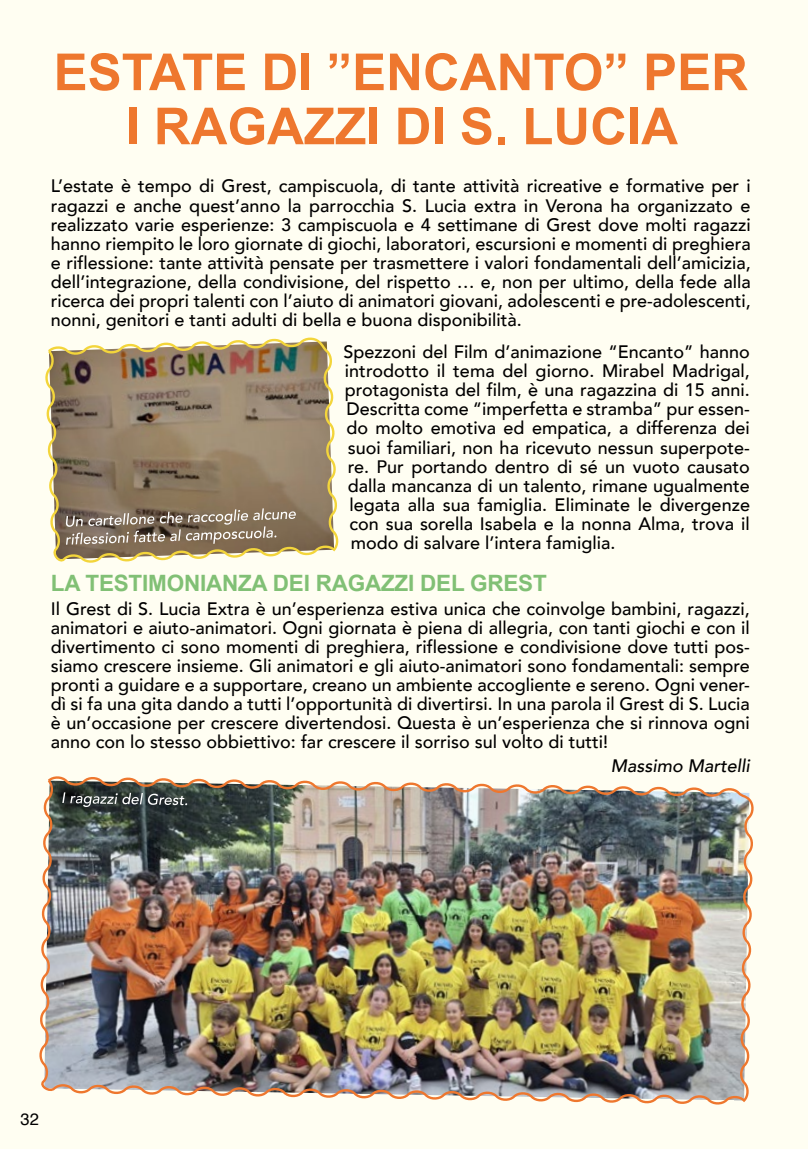
<style>
.page{position:relative;width:808px;height:1149px;background:#fff}
.page>*{position:absolute;margin:0;border:0;box-sizing:border-box;transform-origin:0 0}
.t1{font:700 51px/54px "Arial";color:#ee772e;text-align:center}
.t2{font:700 22.5px "Arial";letter-spacing:-.01em;color:#81c075}
.t3{font:500 18px/19px "Avenir";color:#000;text-align:justify}
.t4{font:italic 500 18px "Avenir";color:#000}
.t5{font:16.5px "Helvetica";color:#000}
</style>
<div class="page">
<div style="left:0;top:0;width:808px;height:1148px;background:#fffef2"></div>
<img style="left:39px;top:776px;width:715px;height:329px">
<svg style="left:45px;top:337px;width:294px;height:226px;background:#9f8e74"></svg>
<svg style="left:66px;top:508px;width:230px;height:36px;background:#8e7e6d"></svg>
<svg style="left:62px;top:792px;width:125px;height:14px;background:#565d5d"></svg>
<h1 class="t1" style="left:54px;top:47px;width:696px">ESTATE DI ”ENCANTO” PER<br>I RAGAZZI DI S. LUCIA</h1>
<p class="t3" style="left:51px;top:176px;width:701px">L’estate è tempo di Grest, campiscuola, di tante attività ricreative e formative per i ragazzi e anche quest’anno la parrocchia S. Lucia extra in Verona ha organizzato e realizzato varie esperienze: 3 campiscuola e 4 settimane di Grest dove molti ragazzi hanno riempito le loro giornate di giochi, laboratori, escursioni e momenti di preghiera e riflessione: tante attività pensate per trasmettere i valori fondamentali dell’amicizia, dell’integrazione, della condivisione, del rispetto … e, non per ultimo, della fede alla ricerca dei propri talenti con l’aiuto di animatori giovani, adolescenti e pre-adolescenti, nonni, genitori e tanti adulti di bella e buona disponibilità.</p>
<p class="t3" style="left:343px;top:341px;width:408px">Spezzoni del Film d’animazione “Encanto” hanno</p>
<p class="t3" style="left:345px;top:360px;width:407px">introdotto il tema del giorno. Mirabel Madrigal,</p>
<p class="t3" style="left:345px;top:379px;width:406px">protagonista del film, è una ragazzina di 15 anni.</p>
<p class="t3" style="left:346px;top:398px;width:405px">Descritta come “imperfetta e stramba” pur essen-</p>
<p class="t3" style="left:346px;top:417px;width:405px">do molto emotiva ed empatica, a differenza dei</p>
<p class="t3" style="left:348px;top:436px;width:404px">suoi familiari, non ha ricevuto nessun superpote-</p>
<p class="t3" style="left:348px;top:455px;width:404px">re. Pur portando dentro di sé un vuoto causato</p>
<p class="t3" style="left:348px;top:475px;width:404px">dalla mancanza di un talento, rimane ugualmente</p>
<p class="t3" style="left:349px;top:494px;width:402px">legata alla sua famiglia. Eliminate le divergenze</p>
<p class="t3" style="left:349px;top:513px;width:402px">con sua sorella Isabela e la nonna Alma, trova il</p>
<p class="t3" style="left:351px;top:532px;width:266px">modo di salvare l’intera famiglia.</p>
<p class="t2" style="left:51px;top:568px;width:497px">LA TESTIMONIANZA DEI RAGAZZI DEL GREST</p>
<p class="t3" style="left:51px;top:597px;width:701px">Il Grest di S. Lucia Extra è un’esperienza estiva unica che coinvolge bambini, ragazzi, animatori e aiuto-animatori. Ogni giornata è piena di allegria, con tanti giochi e con il divertimento ci sono momenti di preghiera, riflessione e condivisione dove tutti pos&shy;siamo crescere insieme. Gli animatori e gli aiuto-animatori sono fondamentali: sempre pronti a guidare e a supportare, creano un ambiente accogliente e sereno. Ogni vener&shy;dì si fa una gita dando a tutti l’opportunità di divertirsi. In una parola il Grest di S. Lucia è un’occasione per crescere divertendosi. Questa è un’esperienza che si rinnova ogni anno con lo stesso obbiettivo: far crescere il sorriso sul volto di tutti!</p>
<p class="t4" style="left:611px;top:754px;width:140px">Massimo Martelli</p>
<p class="t5" style="left:21px;top:1105px;width:20px">32</p>
</div>
